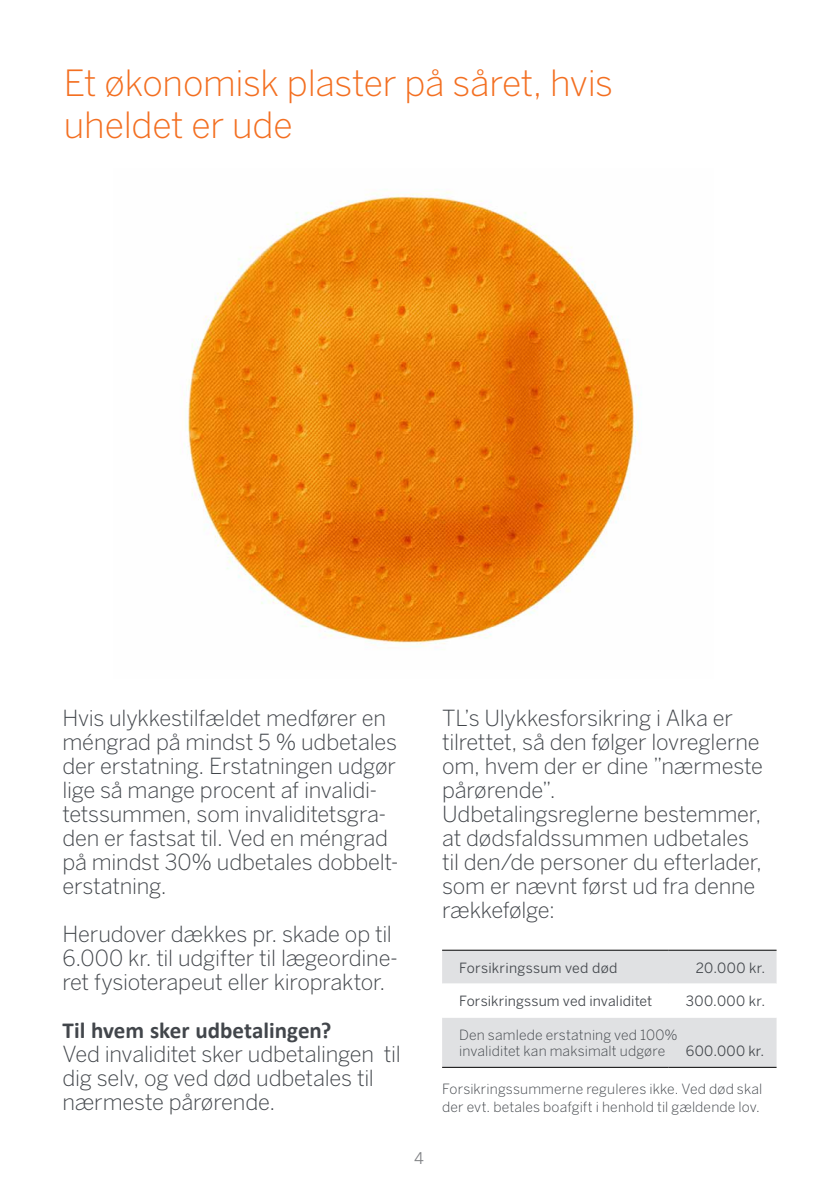
<style>
.page{position:relative;width:840px;height:1191px;background:#fff}
.page>*{position:absolute;margin:0;border:0;box-sizing:border-box;transform-origin:0 0}
.t1{font:300 35.8px/42px "Benton Sans";letter-spacing:-.01em;color:#f36f21}
.t2{font:700 23px "Calibri";color:#42464b}
.t3{font:300 22px/24px "Benton Sans";letter-spacing:-.01em;color:#42464b}
.t4{font:16px "Benton Sans";color:#808285}
.t5{font:300 14px/18px "Benton Sans";letter-spacing:.01em;color:#42464b}
.t6{font:14px "Benton Sans";letter-spacing:.015em;color:#42464b}
</style>
<div class="page">
<img style="left:183px;top:191px;width:457px;height:459px">
<svg style="left:442px;top:951px;width:334px;height:116px"></svg>
<hr style="left:442px;top:983px;width:226px;height:1px;background:#fff">
<hr style="left:668px;top:983px;width:108px;height:1px;background:#fff">
<hr style="left:442px;top:950px;width:226px;height:1px;background:#000">
<hr style="left:668px;top:950px;width:108px;height:1px;background:#000">
<hr style="left:442px;top:1067px;width:226px;height:1px;background:#000">
<hr style="left:668px;top:1067px;width:108px;height:1px;background:#000">
<h1 class="t1" style="left:64px;top:62px;width:550px">Et økonomisk plaster på såret, hvis uheldet er ude</h1>
<p class="t3" style="left:62px;top:706px;width:337px">Hvis ulykkestilfældet medfører en méngrad på mindst 5 % udbetales der erstatning. Erstatningen udgør lige så mange procent af invalidi&shy;tetssummen, som invaliditetsgra&shy;den er fastsat til. Ved en méngrad på mindst 30% udbetales dobbelt&shy;erstatning.</p>
<p class="t3" style="left:62px;top:922px;width:337px">Herudover dækkes pr. skade op til<br>6.000 kr. til udgifter til lægeordine&shy;ret fysioterapeut eller kiropraktor.</p>
<p class="t2" style="left:62px;top:1014px;width:270px">Til hvem sker udbetalingen?</p>
<p class="t3" style="left:62px;top:1042px;width:340px">Ved invaliditet sker udbetalingen til dig selv, og ved død udbetales til nærmeste pårørende.</p>
<p class="t4" style="left:414px;top:1148px;width:11px">4</p>
<p class="t3" style="left:442px;top:706px;width:322px">TL’s Ulykkesforsikring i Alka er tilrettet, så den følger lovreglerne om, hvem der er dine ”nærmeste pårørende”.<br>Udbetalingsreglerne bestemmer, at dødsfaldssummen udbetales til den/de personer du efterlader, som er nævnt først ud fra denne rækkefølge:</p>
<p class="t6" style="left:459px;top:959px;width:160px">Forsikringssum ved død</p>
<p class="t6" style="left:695px;top:959px;width:71px">20.000 kr.</p>
<p class="t6" style="left:459px;top:993px;width:195px">Forsikringssum ved invaliditet</p>
<p class="t6" style="left:685px;top:993px;width:81px">300.000 kr.</p>
<p class="t5" style="left:459px;top:1026px;width:220px;line-height:16px">Den samlede erstatning ved 100% invaliditet kan maksimalt udgøre</p>
<p class="t6" style="left:685px;top:1042px;width:80px">600.000 kr.</p>
<p class="t5" style="left:442px;top:1080px;width:321px">Forsikringssummerne reguleres ikke. Ved død skal der evt. betales boafgift i henhold til gældende lov.</p>
</div>
